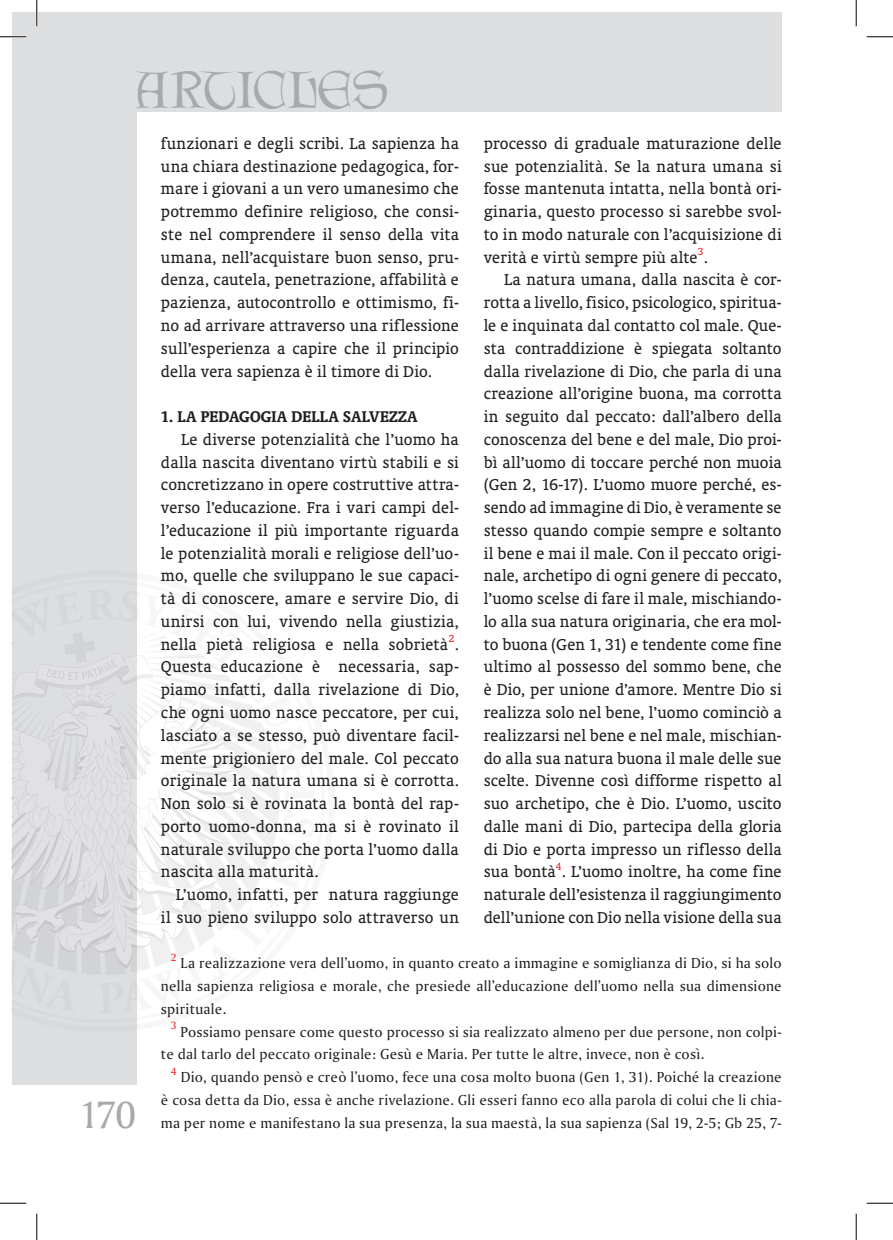
<style>
.page{position:relative;width:893px;height:1240px;background:#fff}
.page>*{position:absolute;margin:0;border:0;box-sizing:border-box;transform-origin:0 0}
.art-TEKST{font:46.55px "Lettergical PL";color:#a8a9ad}
.pagina-strony{font:36.75px "Amerigo PL";color:#a8a9ad}
.art-TEKST-2{font:15.75px/22.8px "Oranda PL";letter-spacing:.01em;color:#231f20;text-align:justify}
.art-podtytuł{font:700 15.75px "Oranda PL";letter-spacing:.015em;color:#231f20}
.art-przypis{font:14px/22.8px "Amerigo PL";letter-spacing:.015em;color:#231f20;text-align:justify}
.art-TEKST-3{font:10.15px "Oranda PL";color:#ee1d23}
.art-przypis-2{font:10.15px "Amerigo PL";color:#ee1d23}
</style>
<div class="page">
<div style="left:12px;top:12px;width:124px;height:1071px;background:#dddee0"></div>
<div style="left:12px;top:12px;width:769px;height:99px;background:#dddee0"></div>
<svg style="left:12px;top:589px;width:267px;height:424px"></svg>
<hr style="left:0;top:36px;width:26px;height:2px;background:#fff">
<hr style="left:36px;top:0;width:2px;height:26px;background:#fff">
<svg style="left:0;top:36px;width:26px;height:1px"></svg>
<svg style="left:866px;top:36px;width:26px;height:1px"></svg>
<svg style="left:0;top:1202px;width:26px;height:1px"></svg>
<svg style="left:866px;top:1202px;width:26px;height:1px"></svg>
<svg style="left:36px;top:0;width:1px;height:26px"></svg>
<svg style="left:36px;top:1213px;width:1px;height:26px"></svg>
<svg style="left:855px;top:0;width:1px;height:26px"></svg>
<svg style="left:855px;top:1213px;width:1px;height:26px"></svg>
<p class="art-TEKST" style="left:136px;top:61px;width:254px">ARTICLES</p>
<p class="art-TEKST-2" style="left:161px;top:132px;width:299px">funzionari e degli scribi. La sapienza ha una chiara destinazione pedagogica, for&shy;mare i giovani a un vero umanesimo che potremmo definire religioso, che consi&shy;ste nel comprendere il senso della vita umana, nell’acquistare buon senso, pru&shy;denza, cautela, penetrazione, affabilità e pazienza, autocontrollo e ottimismo, fi&shy;no ad arrivare attraverso una riflessione sull’esperienza a capire che il principio della vera sapienza è il timore di Dio.</p>
<p class="art-podtytuł" style="left:161px;top:406px;width:258px">1. LA PEDAGOGIA DELLA SALVEZZA</p>
<p class="art-TEKST-2" style="left:161px;top:427px;width:299px;text-indent:20px">Le diverse potenzialità che l’uomo ha dalla nascita diventano virtù stabili e si concretizzano in opere costruttive attra&shy;verso l’educazione. Fra i vari campi del&shy;l’educazione il più importante riguarda le potenzialità morali e religiose dell’uo&shy;mo, quelle che sviluppano le sue capaci&shy;tà di conoscere, amare e servire Dio, di unirsi con lui, vivendo nella giustizia, nella pietà religiosa e nella sobrietà .</p>
<p class="art-TEKST-3" style="left:448px;top:632px;width:7px">2</p>
<p class="art-TEKST-2" style="left:161px;top:655px;width:299px">Questa educazione è necessaria, sap&shy;piamo infatti, dalla rivelazione di Dio, che ogni uomo nasce peccatore, per cui, lasciato a se stesso, può diventare facil&shy;mente prigioniero del male. Col peccato originale la natura umana si è corrotta.<br>Non solo si è rovinata la bontà del rap&shy;porto uomo-donna, ma si è rovinato il naturale sviluppo che porta l’uomo dalla nascita alla maturità.</p>
<p class="art-TEKST-2" style="left:161px;top:882px;width:299px;text-align:right">L’uomo, infatti, per natura raggiunge<br>il suo pieno sviluppo solo attraverso un</p>
<p class="art-TEKST-2" style="left:483px;top:132px;width:299px">processo di graduale maturazione delle sue potenzialità. Se la natura umana si fosse mantenuta intatta, nella bontà ori&shy;ginaria, questo processo si sarebbe svol&shy;to in modo naturale con l’acquisizione di verità e virtù sempre più alte .</p>
<p class="art-TEKST-3" style="left:697px;top:245px;width:7px">3</p>
<p class="art-TEKST-2" style="left:483px;top:268px;width:299px;text-indent:20px">La natura umana, dalla nascita è cor&shy;rotta a livello, fisico, psicologico, spiritua&shy;le e inquinata dal contatto col male. Que&shy;sta contraddizione è spiegata soltanto dalla rivelazione di Dio, che parla di una creazione all’origine buona, ma corrotta in seguito dal peccato: dall’albero della conoscenza del bene e del male, Dio proi&shy;bì all’uomo di toccare perché non muoia (Gen 2, 16-17). L’uomo muore perché, es&shy;sendo ad immagine di Dio, è veramente se stesso quando compie sempre e soltanto il bene e mai il male. Con il peccato origi&shy;nale, archetipo di ogni genere di peccato, l’uomo scelse di fare il male, mischiando&shy;lo alla sua natura originaria, che era mol&shy;to buona (Gen 1, 31) e tendente come fine ultimo al possesso del sommo bene, che è Dio, per unione d’amore. Mentre Dio si realizza solo nel bene, l’uomo cominciò a realizzarsi nel bene e nel male, mischian&shy;do alla sua natura buona il male delle sue scelte. Divenne così difforme rispetto al suo archetipo, che è Dio. L’uomo, uscito dalle mani di Dio, partecipa della gloria di Dio e porta impresso un riflesso della sua bontà . L’uomo inoltre, ha come fine</p>
<p class="art-TEKST-3" style="left:555px;top:859px;width:7px">4</p>
<p class="art-TEKST-2" style="left:483px;top:882px;width:299px">naturale dell’esistenza il raggiungimento dell’unione con Dio nella visione della sua</p>
<p class="pagina-strony" style="left:79px;top:1089px;width:59px">170</p>
<p class="art-przypis-2" style="left:171px;top:950px;width:7px">2</p>
<p class="art-przypis" style="left:161px;top:951px;width:622px;text-indent:20px">La realizzazione vera dell’uomo, in quanto creato a immagine e somiglianza di Dio, si ha solo nella sapienza religiosa e morale, che presiede all’educazione dell’uomo nella sua dimensione spirituale.</p>
<p class="art-przypis-2" style="left:171px;top:1018px;width:7px">3</p>
<p class="art-przypis" style="left:161px;top:1019px;width:622px;text-indent:20px">Possiamo pensare come questo processo si sia realizzato almeno per due persone, non colpi&shy;te dal tarlo del peccato originale: Gesù e Maria. Per tutte le altre, invece, non è così.</p>
<p class="art-przypis-2" style="left:171px;top:1064px;width:7px">4</p>
<p class="art-przypis" style="left:161px;top:1065px;width:622px;text-indent:20px">Dio, quando pensò e creò l’uomo, fece una cosa molto buona (Gen 1, 31). Poiché la creazione è cosa detta da Dio, essa è anche rivelazione. Gli esseri fanno eco alla parola di colui che li chia&shy;ma per nome e manifestano la sua presenza, la sua maestà, la sua sapienza (Sal 19, 2-5; Gb 25, 7-</p>
</div>
